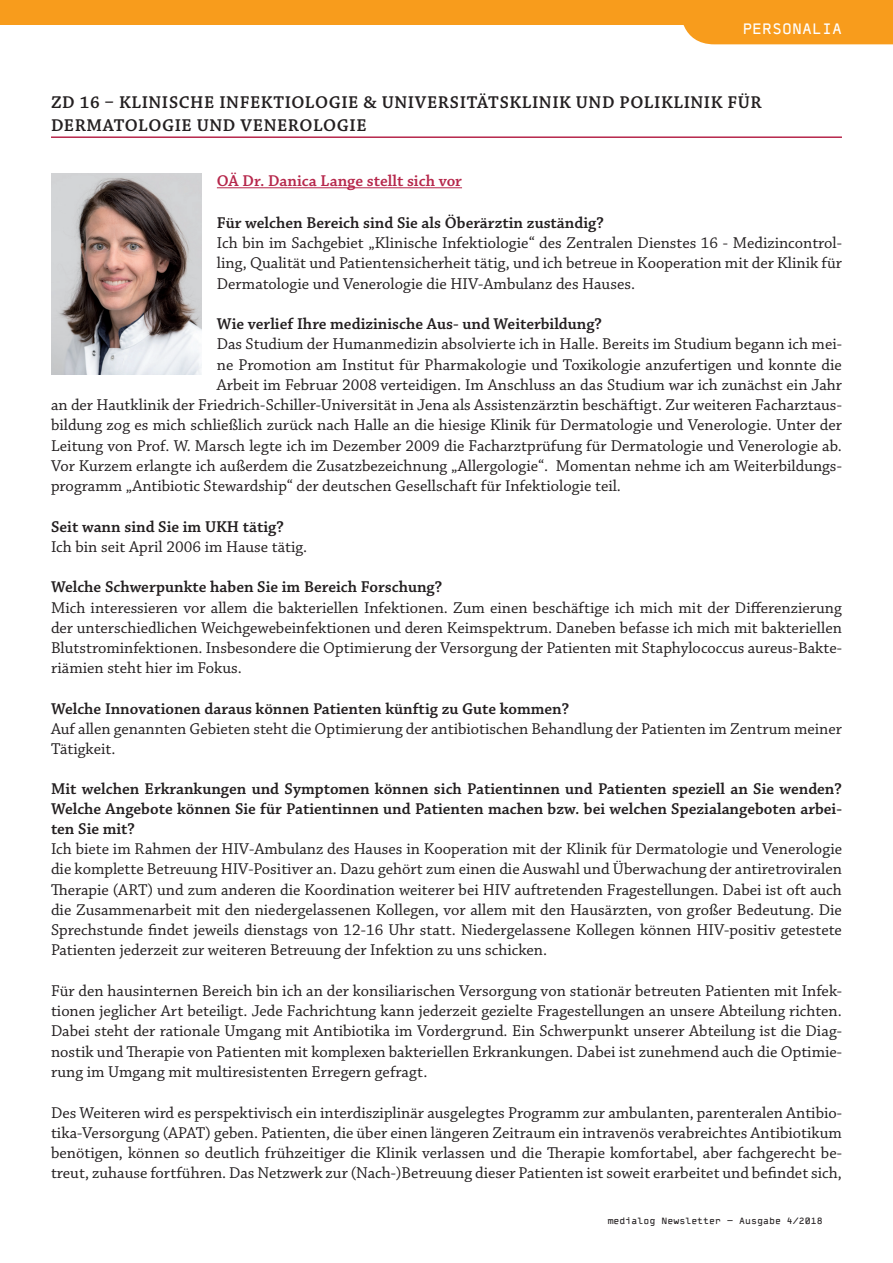
<style>
.page{position:relative;width:893px;height:1263px;background:#fff}
.page>*{position:absolute;margin:0;border:0;box-sizing:border-box;transform-origin:0 0}
.t1{font:600 18px/22.5px "Chaparral Pro";letter-spacing:.03em;color:#231f20}
.t2{font:16.5px/20.2px "Chaparral Pro";color:#231f20;text-align:justify}
.t3{font:600 16.5px/19.8px "Chaparral Pro";color:#231f20;text-align:justify}
.t4{font:600 16.5px "Chaparral Pro";color:#b6274b}
.t5{font:15px "Typestar OCR";color:#fff}
.t6{font:9px "Typestar OCR";color:#231f20}
</style>
<div class="page">
<div style="left:0;top:0;width:893px;height:25px;background:#f89c1c"></div>
<div style="left:683px;top:25px;width:210px;height:19px;background:#f89c1c"></div>
<hr style="left:51px;top:136px;width:791px;height:2px;background:#b6274b">
<hr style="left:217px;top:187px;width:245px;height:1px;background:#b6274b">
<img style="left:51px;top:173px;width:151px;height:201px">
<p class="t5" style="left:742px;top:19px;width:101px">PERSONALIA</p>
<p class="t1" style="left:51px;top:92px;width:712px">ZD 16 – KLINISCHE INFEKTIOLOGIE &amp; UNIVERSITÄTSKLINIK UND POLIKLINIK FÜR<br>DERMATOLOGIE UND VENEROLOGIE</p>
<p class="t4" style="left:217px;top:172px;width:247px">OÄ Dr. Danica Lange stellt sich vor</p>
<p class="t3" style="left:217px;top:213px;width:388px">Für welchen Bereich sind Sie als Öberärztin zuständig?</p>
<p class="t2" style="left:217px;top:234px;width:627px">Ich bin im Sachgebiet „Klinische Infektiologie“ des Zentralen Dienstes 16 - Medizincontrol&shy;ling, Qualität und Patientensicherheit tätig, und ich betreue in Kooperation mit der Klinik für Dermatologie und Venerologie die HIV-Ambulanz des Hauses.</p>
<p class="t3" style="left:217px;top:315px;width:387px">Wie verlief Ihre medizinische Aus- und Weiterbildung?</p>
<p class="t2" style="left:217px;top:335px;width:626px">Das Studium der Humanmedizin absolvierte ich in Halle. Bereits im Studium begann ich mei-</p>
<p class="t2" style="left:217px;top:355px;width:626px">ne Promotion am Institut für Pharmakologie und Toxikologie anzufertigen und konnte die</p>
<p class="t2" style="left:217px;top:375px;width:627px">Arbeit im Februar 2008 verteidigen. Im Anschluss an das Studium war ich zunächst ein Jahr</p>
<p class="t2" style="left:51px;top:395px;width:792px">an der Hautklinik der Friedrich-Schiller-Universität in Jena als Assistenzärztin beschäftigt. Zur weiteren Facharztaus-</p>
<p class="t2" style="left:51px;top:416px;width:792px">bildung zog es mich schließlich zurück nach Halle an die hiesige Klinik für Dermatologie und Venerologie. Unter der</p>
<p class="t2" style="left:51px;top:436px;width:792px">Leitung von Prof. W. Marsch legte ich im Dezember 2009 die Facharztprüfung für Dermatologie und Venerologie ab.</p>
<p class="t2" style="left:51px;top:456px;width:792px">Vor Kurzem erlangte ich außerdem die Zusatzbezeichnung „Allergologie“. Momentan nehme ich am Weiterbildungs-</p>
<p class="t2" style="left:51px;top:476px;width:571px">programm „Antibiotic Stewardship“ der deutschen Gesellschaft für Infektiologie teil.</p>
<p class="t3" style="left:51px;top:517px;width:234px">Seit wann sind Sie im UKH tätig?</p>
<p class="t2" style="left:51px;top:537px;width:258px">Ich bin seit April 2006 im Hause tätig.</p>
<p class="t3" style="left:51px;top:578px;width:393px">Welche Schwerpunkte haben Sie im Bereich Forschung?</p>
<p class="t2" style="left:51px;top:598px;width:792px">Mich interessieren vor allem die bakteriellen Infektionen. Zum einen beschäftige ich mich mit der Differenzierung der unterschiedlichen Weichgewebeinfektionen und deren Keimspektrum. Daneben befasse ich mich mit bakteriellen Blutstrominfektionen. Insbesondere die Optimierung der Versorgung der Patienten mit Staphylococcus aureus-Bakte&shy;riämien steht hier im Fokus.</p>
<p class="t3" style="left:51px;top:699px;width:520px">Welche Innovationen daraus können Patienten künftig zu Gute kommen?</p>
<p class="t2" style="left:51px;top:719px;width:792px">Auf allen genannten Gebieten steht die Optimierung der antibiotischen Behandlung der Patienten im Zentrum meiner<br>Tätigkeit.</p>
<p class="t3" style="left:51px;top:780px;width:792px">Mit welchen Erkrankungen und Symptomen können sich Patientinnen und Patienten speziell an Sie wenden?<br>Welche Angebote können Sie für Patientinnen und Patienten machen bzw. bei welchen Spezialangeboten arbei&shy;ten Sie mit?</p>
<p class="t2" style="left:51px;top:839px;width:792px">Ich biete im Rahmen der HIV-Ambulanz des Hauses in Kooperation mit der Klinik für Dermatologie und Venerologie die komplette Betreuung HIV-Positiver an. Dazu gehört zum einen die Auswahl und Überwachung der antiretroviralen Therapie (ART) und zum anderen die Koordination weiterer bei HIV auftretenden Fragestellungen. Dabei ist oft auch die Zusammenarbeit mit den niedergelassenen Kollegen, vor allem mit den Hausärzten, von großer Bedeutung. Die Sprechstunde findet jeweils dienstags von 12-16 Uhr statt. Niedergelassene Kollegen können HIV-positiv getestete Patienten jederzeit zur weiteren Betreuung der Infektion zu uns schicken.</p>
<p class="t2" style="left:51px;top:981px;width:792px">Für den hausinternen Bereich bin ich an der konsiliarischen Versorgung von stationär betreuten Patienten mit Infek&shy;tionen jeglicher Art beteiligt. Jede Fachrichtung kann jederzeit gezielte Fragestellungen an unsere Abteilung richten.<br>Dabei steht der rationale Umgang mit Antibiotika im Vordergrund. Ein Schwerpunkt unserer Abteilung ist die Diag&shy;nostik und Therapie von Patienten mit komplexen bakteriellen Erkrankungen. Dabei ist zunehmend auch die Optimie&shy;rung im Umgang mit multiresistenten Erregern gefragt.</p>
<p class="t2" style="left:51px;top:1103px;width:792px">Des Weiteren wird es perspektivisch ein interdisziplinär ausgelegtes Programm zur ambulanten, parenteralen Antibio&shy;tika-Versorgung (APAT) geben. Patienten, die über einen längeren Zeitraum ein intravenös verabreichtes Antibiotikum benötigen, können so deutlich frühzeitiger die Klinik verlassen und die Therapie komfortabel, aber fachgerecht be&shy;treut, zuhause fortführen. Das Netzwerk zur (Nach-)Betreuung dieser Patienten ist soweit erarbeitet und befindet sich,</p>
<p class="t6" style="left:608px;top:1215px;width:217px">medialog Newsletter - Ausgabe 4/2018</p>
</div>
